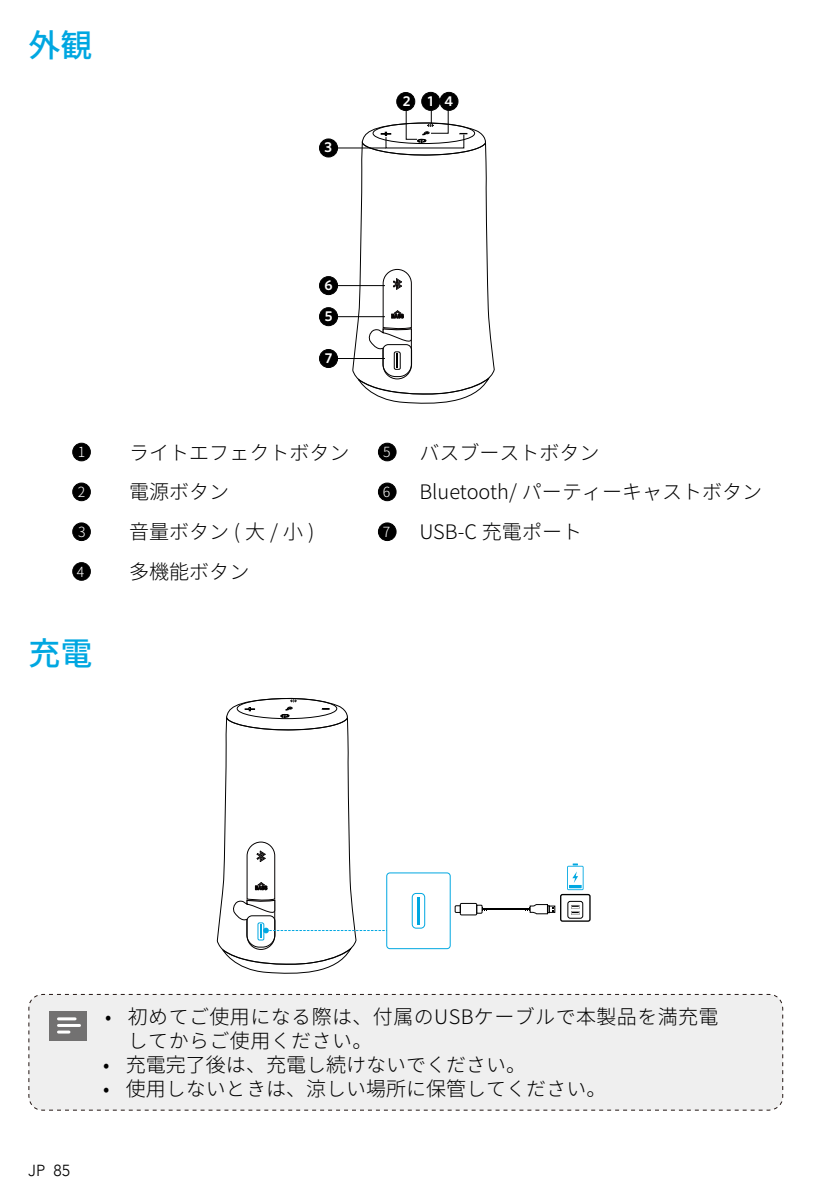
<style>
.page{position:relative;width:840px;height:1191px;background:#fff}
.page>*{position:absolute;margin:0;border:0;box-sizing:border-box;transform-origin:0 0}
.t1{font:500 32px "Noto Sans JP";color:#00a7e1}
.t2{font:300 20px "Noto Sans JP";color:#000}
.t3{font:300 20px/24px "Noto Sans JP";letter-spacing:.02em;color:#000}
.t4{font:300 16px "Avenir";color:#000}
.t5{font:600 14.4px "Whitney";color:#fff}
.t6{font:300 14px "Noto Sans JP";color:#fff}
</style>
<div class="page">
<div style="left:421px;top:92px;width:18px;height:18px;background:#000;border-radius:50%"></div>
<div style="left:421px;top:92px;width:18px;height:19px;border:1px solid #000;border-radius:50%"></div>
<div style="left:439px;top:92px;width:18px;height:18px;background:#000;border-radius:50%"></div>
<div style="left:439px;top:92px;width:19px;height:19px;border:1px solid #000;border-radius:50%"></div>
<div style="left:396px;top:92px;width:18px;height:19px;background:#000;border-radius:50%"></div>
<div style="left:396px;top:92px;width:19px;height:19px;border:1px solid #000;border-radius:50%"></div>
<div style="left:319px;top:139px;width:18px;height:18px;background:#000;border-radius:50%"></div>
<div style="left:319px;top:139px;width:18px;height:18px;border:1px solid #000;border-radius:50%"></div>
<hr style="left:333px;top:148px;width:53px;height:1px;background:#000">
<div style="left:319px;top:308px;width:18px;height:18px;background:#000;border-radius:50%"></div>
<div style="left:319px;top:307px;width:18px;height:19px;border:1px solid #000;border-radius:50%"></div>
<hr style="left:333px;top:316px;width:52px;height:1px;background:#000">
<div style="left:319px;top:349px;width:18px;height:18px;background:#000;border-radius:50%"></div>
<div style="left:319px;top:349px;width:18px;height:19px;border:1px solid #000;border-radius:50%"></div>
<hr style="left:333px;top:358px;width:52px;height:1px;background:#000">
<div style="left:319px;top:276px;width:18px;height:19px;background:#000;border-radius:50%"></div>
<div style="left:319px;top:276px;width:18px;height:19px;border:1px solid #000;border-radius:50%"></div>
<hr style="left:333px;top:285px;width:52px;height:1px;background:#000">
<svg style="left:352px;top:110px;width:142px;height:294px"></svg>
<div style="left:73px;top:443px;width:17px;height:18px;background:#000;border-radius:50%"></div>
<div style="left:72px;top:443px;width:19px;height:18px;border:1px solid #000;border-radius:50%"></div>
<div style="left:378px;top:443px;width:18px;height:18px;background:#000;border-radius:50%"></div>
<div style="left:378px;top:443px;width:18px;height:18px;border:1px solid #000;border-radius:50%"></div>
<div style="left:73px;top:483px;width:17px;height:18px;background:#000;border-radius:50%"></div>
<div style="left:72px;top:482px;width:19px;height:19px;border:1px solid #000;border-radius:50%"></div>
<div style="left:378px;top:483px;width:18px;height:18px;background:#000;border-radius:50%"></div>
<div style="left:378px;top:482px;width:18px;height:19px;border:1px solid #000;border-radius:50%"></div>
<div style="left:73px;top:523px;width:17px;height:17px;background:#000;border-radius:50%"></div>
<div style="left:72px;top:522px;width:19px;height:19px;border:1px solid #000;border-radius:50%"></div>
<div style="left:378px;top:523px;width:18px;height:17px;background:#000;border-radius:50%"></div>
<div style="left:378px;top:522px;width:18px;height:19px;border:1px solid #000;border-radius:50%"></div>
<div style="left:73px;top:562px;width:17px;height:18px;background:#000;border-radius:50%"></div>
<div style="left:72px;top:562px;width:19px;height:19px;border:1px solid #000;border-radius:50%"></div>
<div style="left:559px;top:894px;width:31px;height:27px;border:1px solid #000;border-radius:2px"></div>
<div style="left:567px;top:901px;width:16px;height:17px;border:1px solid #000;border-radius:2px"></div>
<svg style="left:571px;top:905px;width:8px;height:9px"></svg>
<div style="left:386px;top:872px;width:64px;height:77px;border:1px solid #00a7e1;border-radius:3px"></div>
<div style="left:411px;top:893px;width:14px;height:35px;border:1px solid #00a7e1;border-radius:4px"></div>
<hr style="left:417px;top:897px;width:2px;height:27px;background:#00a7e1">
<svg style="left:217px;top:697px;width:168px;height:277px"></svg>
<hr style="left:482px;top:908px;width:48px;height:2px;background:#000">
<div style="left:548px;top:905px;width:6px;height:7px;border:1px solid #000"></div>
<svg style="left:525px;top:904px;width:28px;height:10px"></svg>
<svg style="left:476px;top:904px;width:11px;height:9px"></svg>
<div style="left:460px;top:903px;width:16px;height:12px;border:1px solid #000"></div>
<svg style="left:454px;top:905px;width:6px;height:8px"></svg>
<svg style="left:567px;top:863px;width:16px;height:27px"></svg>
<div style="left:28px;top:993px;width:755px;height:118px;background:#efefef"></div>
<div style="left:49px;top:1011px;width:38px;height:29px;background:#727171"></div>
<hr style="left:58px;top:1017px;width:17px;height:3px;background:#fff">
<hr style="left:58px;top:1024px;width:21px;height:3px;background:#fff">
<svg style="left:58px;top:1030px;width:11px;height:3px"></svg>
<h1 class="t1" style="left:28px;top:27px;width:66px">外観</h1>
<p class="t5" style="left:324px;top:138px;width:9px">3</p>
<p class="t5" style="left:324px;top:275px;width:10px">6</p>
<p class="t5" style="left:324px;top:306px;width:9px">5</p>
<p class="t5" style="left:324px;top:348px;width:9px">7</p>
<p class="t5" style="left:402px;top:91px;width:52px">2 14</p>
<p class="t6" style="left:78px;top:444px;width:9px">1</p>
<p class="t2" style="left:129px;top:441px;width:221px">ライトエフェクトボタン</p>
<p class="t6" style="left:383px;top:444px;width:9px">5</p>
<p class="t2" style="left:419px;top:441px;width:182px">バスブーストボタン</p>
<p class="t6" style="left:78px;top:484px;width:9px">2</p>
<p class="t2" style="left:129px;top:481px;width:101px">電源ボタン</p>
<p class="t6" style="left:383px;top:484px;width:9px">6</p>
<p class="t2" style="left:419px;top:481px;width:344px">Bluetooth/ パーティーキャストボタン</p>
<p class="t6" style="left:78px;top:523px;width:9px">3</p>
<p class="t2" style="left:129px;top:521px;width:186px">音量ボタン (大/小 )</p>
<p class="t6" style="left:383px;top:524px;width:9px">7</p>
<p class="t2" style="left:419px;top:521px;width:164px">USB-C 充電ポート</p>
<p class="t6" style="left:77px;top:564px;width:9px">4</p>
<p class="t2" style="left:129px;top:560px;width:121px">多機能ボタン</p>
<h1 class="t1" style="left:28px;top:635px;width:66px">充電</h1>
<p class="t4" style="left:28px;top:1161px;width:43px">JP 85</p>
<p class="t3" style="left:128px;top:1005px;width:592px;text-indent:-23px">• 初めてご使用になる際は、付属のUSBケーブルで本製品を満充電してからご使用ください。</p>
<p class="t2" style="left:103px;top:1053px;width:424px">• 充電完了後は、充電し続けないでください。</p>
<p class="t2" style="left:103px;top:1077px;width:504px">• 使用しないときは、涼しい場所に保管してください。</p>
</div>
